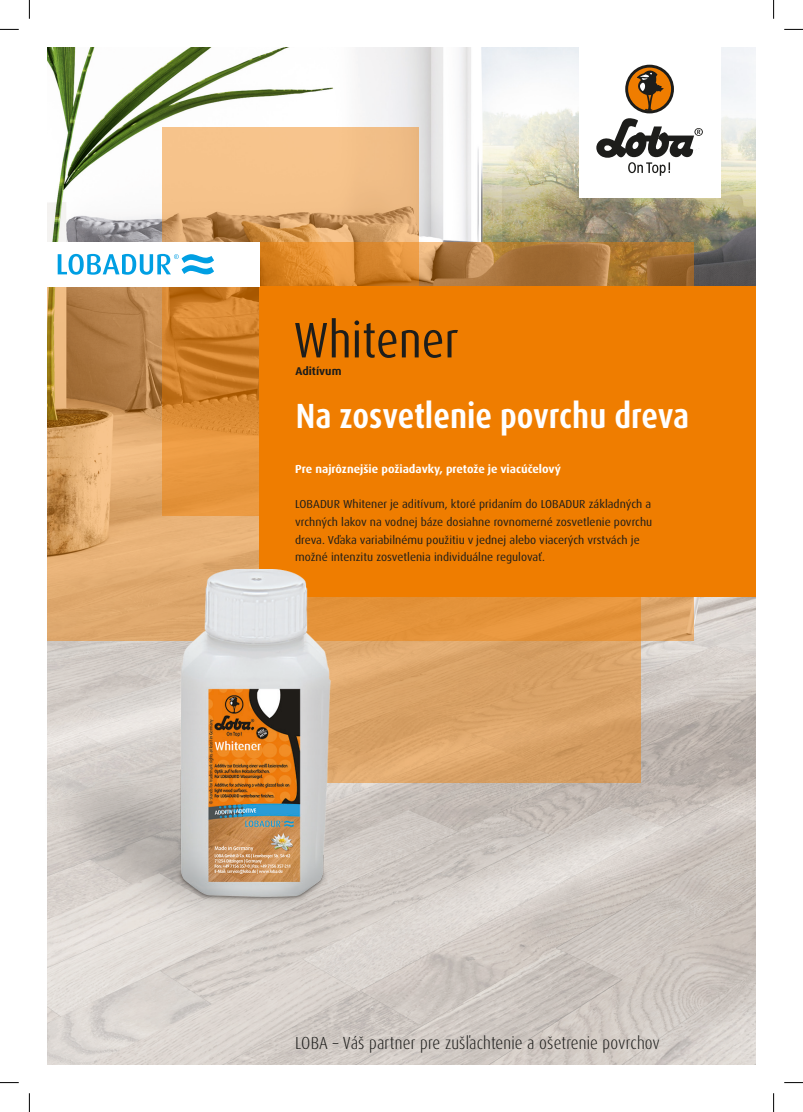
<style>
.page{position:relative;width:803px;height:1112px;background:#fff}
.page>*{position:absolute;margin:0;border:0;box-sizing:border-box;transform-origin:0 0}
.t1{font:condensed 50px "Dax Pro";color:#1d1d1b}
.t2{font:700 condensed 35px "Dax Pro";color:#fff}
.t3{font:300 condensed 17.5px "Dax Pro";letter-spacing:.01em;color:#1d1d1b}
.t4{font:11.5px/17.8px "Dax Pro";color:#1d1d1b}
.t5{font:700 11.5px "Dax Pro";color:#fff}
.t6{font:700 11.25px "Dax Pro";color:#1d1d1b}
</style>
<div class="page">
<img style="left:47px;top:47px;width:709px;height:1017px">
<svg style="left:407px;top:641px;width:234px;height:141px;background:#d9a267"></svg>
<svg style="left:162px;top:127px;width:257px;height:115px;background:#e9b67e"></svg>
<svg style="left:47px;top:242px;width:647px;height:399px;background:#ce8b42"></svg>
<div style="left:260px;top:286px;width:496px;height:310px;background:#ef7d00"></div>
<div style="left:579px;top:29px;width:141px;height:169px;background:#fff"></div>
<svg style="left:596px;top:67px;width:107px;height:109px"></svg>
<div style="left:694px;top:148px;width:16px;height:12px;background:#fff;border-radius:50%"></div>
<div style="left:29px;top:242px;width:231px;height:44px;background:#fff"></div>
<svg style="left:58px;top:254px;width:156px;height:21px"></svg>
<img style="left:47px;top:510px;width:360px;height:466px">
<svg style="left:0;top:29px;width:19px;height:1px"></svg>
<svg style="left:784px;top:29px;width:19px;height:1px"></svg>
<svg style="left:0;top:1082px;width:19px;height:1px"></svg>
<svg style="left:784px;top:1082px;width:19px;height:1px"></svg>
<svg style="left:29px;top:0;width:1px;height:19px"></svg>
<svg style="left:29px;top:1093px;width:1px;height:18px"></svg>
<svg style="left:773px;top:0;width:1px;height:19px"></svg>
<svg style="left:773px;top:1093px;width:1px;height:18px"></svg>
<h1 class="t1" style="left:293px;top:308px;width:167px">Whitener</h1>
<p class="t6" style="left:295px;top:364px;width:48px">Aditívum</p>
<h2 class="t2" style="left:296px;top:393px;width:395px">Na zosvetlenie povrchu dreva</h2>
<p class="t5" style="left:295px;top:461px;width:267px">Pre najrôznejšie požiadavky, pretože je viacúčelový</p>
<p class="t4" style="left:295px;top:495px;width:359px">LOBADUR Whitener je aditívum, ktoré pridaním do LOBADUR základných a vrchných lakov na vodnej báze dosiahne rovnomerné zosvetlenie povrchu dreva. Vďaka variabilnému použitiu v jednej alebo viacerých vrstvách je možné intenzitu zosvetlenia individuálne regulovať.</p>
<h3 class="t3" style="left:295px;top:1031px;width:366px">LOBA – Váš partner pre zušľachtenie a ošetrenie povrchov</h3>
</div>
